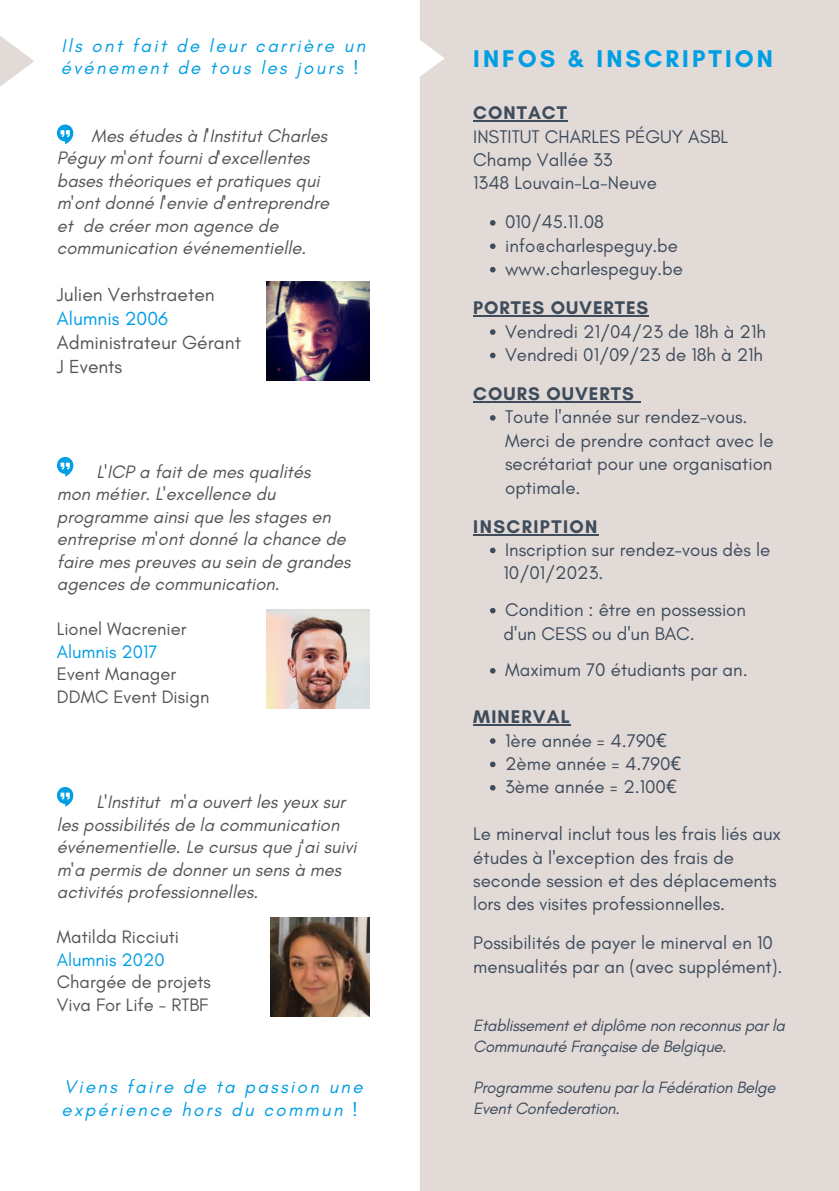
<style>
.page{position:relative;width:839px;height:1191px;background:#fff}
.page>*{position:absolute;margin:0;border:0;box-sizing:border-box;transform-origin:0 0}
.t1{font:700 24.6px "Glacial Indifference";letter-spacing:.125em;color:#009ee3}
.t2{font:19.2px "Glacial Indifference";color:#545454}
.t3{font:19.2px "Glacial Indifference";color:#009ee3}
.t4{font:18.6px/23.4px "Glacial Indifference";color:#3e4c5c}
.t5{font:italic 18.6px/22.4px "Glacial Indifference";letter-spacing:.125em;color:#009ee3}
.t6{font:700 18.6px "Glacial Indifference";letter-spacing:.055em;color:#3e4c5c}
.t7{font:700 18.6px "Glacial Indifference";letter-spacing:.075em;color:#3e4c5c}
.t8{font:italic 18.4px/22.4px "Glacial Indifference";color:#545454}
.t9{font:18.4px "Glacial Indifference";color:#545454}
.t10{font:18.4px "Glacial Indifference";color:#009ee3}
.t11{font:italic 16.6px/20.6px "Glacial Indifference";letter-spacing:-.02em;color:#3e4c5c}
.s1{font-family:"Noto Sans"}
</style>
<div class="page">
<div style="left:420px;top:0;width:418px;height:1191px;background:#e2dad7"></div>
<svg style="left:420px;top:36px;width:24px;height:45px"></svg>
<svg style="left:57px;top:457px;width:16px;height:19px"></svg>
<svg style="left:57px;top:787px;width:16px;height:19px"></svg>
<svg style="left:57px;top:125px;width:16px;height:19px"></svg>
<img style="left:266px;top:610px;width:104px;height:99px">
<svg style="left:0;top:36px;width:34px;height:51px"></svg>
<img style="left:266px;top:281px;width:104px;height:99px">
<img style="left:270px;top:917px;width:99px;height:99px">
<svg style="left:490px;top:220px;width:5px;height:6px"></svg>
<svg style="left:490px;top:243px;width:5px;height:6px"></svg>
<svg style="left:490px;top:267px;width:5px;height:5px"></svg>
<svg style="left:490px;top:329px;width:5px;height:6px"></svg>
<svg style="left:490px;top:353px;width:5px;height:5px"></svg>
<svg style="left:490px;top:415px;width:5px;height:6px"></svg>
<svg style="left:490px;top:548px;width:5px;height:5px"></svg>
<svg style="left:490px;top:608px;width:5px;height:5px"></svg>
<svg style="left:490px;top:668px;width:5px;height:6px"></svg>
<svg style="left:490px;top:738px;width:5px;height:6px"></svg>
<svg style="left:490px;top:762px;width:5px;height:5px"></svg>
<svg style="left:490px;top:785px;width:5px;height:6px"></svg>
<hr style="left:473px;top:120px;width:95px;height:2px;background:#3e4c5c">
<hr style="left:473px;top:315px;width:176px;height:2px;background:#3e4c5c">
<hr style="left:473px;top:401px;width:162px;height:2px;background:#3e4c5c">
<hr style="left:473px;top:534px;width:126px;height:1px;background:#3e4c5c">
<hr style="left:473px;top:724px;width:98px;height:2px;background:#3e4c5c">
<p class="t5" style="left:61px;top:34px;width:306px">Ils ont fait de leur carrière un événement de tous les jours !</p>
<p class="t8" style="left:57px;top:124px;width:274px;text-indent:35px">Mes études à l'Institut Charles<br>Péguy m'ont fourni d'excellentes bases théoriques et pratiques qui m'ont donné l'envie d'entreprendre et de créer mon agence de communication événementielle.</p>
<p class="t2" style="left:57px;top:283px;width:159px">Julien Verhstraeten</p>
<p class="t3" style="left:57px;top:307px;width:113px">Alumnis 2006</p>
<p class="t2" style="left:57px;top:331px;width:186px">Administrateur Gérant</p>
<p class="t2" style="left:57px;top:355px;width:67px">J Events</p>
<p class="t8" style="left:96px;top:460px;width:215px">L'ICP a fait de mes qualités</p>
<p class="t8" style="left:57px;top:483px;width:220px">mon métier. L'excellence du</p>
<p class="t8" style="left:57px;top:505px;width:275px">programme ainsi que les stages en</p>
<p class="t8" style="left:57px;top:528px;width:290px">entreprise m'ont donné la chance de</p>
<p class="t8" style="left:57px;top:550px;width:295px">faire mes preuves au sein de grandes</p>
<p class="t8" style="left:57px;top:573px;width:224px">agences de communication.</p>
<p class="t9" style="left:57px;top:618px;width:131px">Lionel Wacrenier</p>
<p class="t10" style="left:57px;top:640px;width:102px">Alumnis 2017</p>
<p class="t9" style="left:57px;top:663px;width:121px">Event Manager</p>
<p class="t9" style="left:57px;top:685px;width:154px">DDMC Event Disign</p>
<p class="t8" style="left:57px;top:791px;width:301px;text-indent:40px">L'Institut m'a ouvert les yeux sur les possibilités de la communication événementielle. Le cursus que j'ai suivi m'a permis de donner un sens à mes activités professionnelles.</p>
<p class="t9" style="left:57px;top:926px;width:124px">Matilda Ricciuti</p>
<p class="t10" style="left:57px;top:948px;width:109px">Alumnis 2020</p>
<p class="t9" style="left:57px;top:971px;width:155px">Chargée de projets</p>
<p class="t9" style="left:57px;top:993px;width:153px">Viva For Life - RTBF</p>
<p class="t5" style="left:61px;top:1075px;width:302px">Viens faire de ta passion une expérience hors du commun !</p>
<p class="t1" style="left:473px;top:43px;width:301px">INFOS &amp; INSCRIPTION</p>
<p class="t6" style="left:473px;top:102px;width:95px">CONTACT</p>
<p class="t4" style="left:473px;top:124px;width:256px">INSTITUT CHARLES PÉGUY ASBL</p>
<p class="t4" style="left:473px;top:148px;width:141px">Champ Vallée 33</p>
<p class="t4" style="left:473px;top:171px;width:185px">1348 Louvain-La-Neuve</p>
<p class="t4" style="left:505px;top:210px;width:100px">010/45.11.08</p>
<p class="t4" style="left:505px;top:234px;width:175px">info@charlespeguy.be</p>
<p class="t4" style="left:505px;top:257px;width:179px">www.charlespeguy.be</p>
<p class="t6" style="left:473px;top:297px;width:176px">PORTES OUVERTES</p>
<p class="t4" style="left:505px;top:319px;width:262px">Vendredi 21/04/23 de 18h à 21h</p>
<p class="t4" style="left:505px;top:343px;width:259px">Vendredi 01/09/23 de 18h à 21h</p>
<p class="t6" style="left:473px;top:382px;width:162px">COURS OUVERTS</p>
<p class="t4" style="left:505px;top:405px;width:270px">Toute l'année sur rendez-vous.<br>Merci de prendre contact avec le secrétariat pour une organisation optimale.</p>
<p class="t7" style="left:473px;top:515px;width:126px">INSCRIPTION</p>
<p class="t4" style="left:503px;top:561px;width:101px">10/01/2023.</p>
<p class="t4" style="left:505px;top:538px;width:267px">Inscription sur rendez-vous dès le</p>
<p class="t4" style="left:505px;top:598px;width:242px">Condition : être en possession</p>
<p class="t4" style="left:503px;top:621px;width:193px">d'un CESS ou d'un BAC.</p>
<p class="t4" style="left:505px;top:658px;width:244px">Maximum 70 étudiants par an.</p>
<p class="t6" style="left:473px;top:706px;width:98px">MINERVAL</p>
<p class="t4" style="left:505px;top:728px;width:163px">1ère année = 4.790<span class="s1">€</span></p>
<p class="t4" style="left:505px;top:752px;width:178px">2ème année = 4.790<span class="s1">€</span></p>
<p class="t4" style="left:505px;top:775px;width:173px">3ème année = 2.100<span class="s1">€</span></p>
<p class="t4" style="left:473px;top:822px;width:309px">Le minerval inclut tous les frais liés aux études à l'exception des frais de seconde session et des déplacements lors des visites professionnelles.</p>
<p class="t4" style="left:473px;top:931px;width:311px">Possibilités de payer le minerval en 10 mensualités par an (avec supplément).</p>
<p class="t11" style="left:473px;top:1015px;width:313px">Etablissement et diplôme non reconnus par la<br>Communauté Française de Belgique.</p>
<p class="t11" style="left:473px;top:1077px;width:304px">Programme soutenu par la Fédération Belge<br>Event Confederation.</p>
</div>
